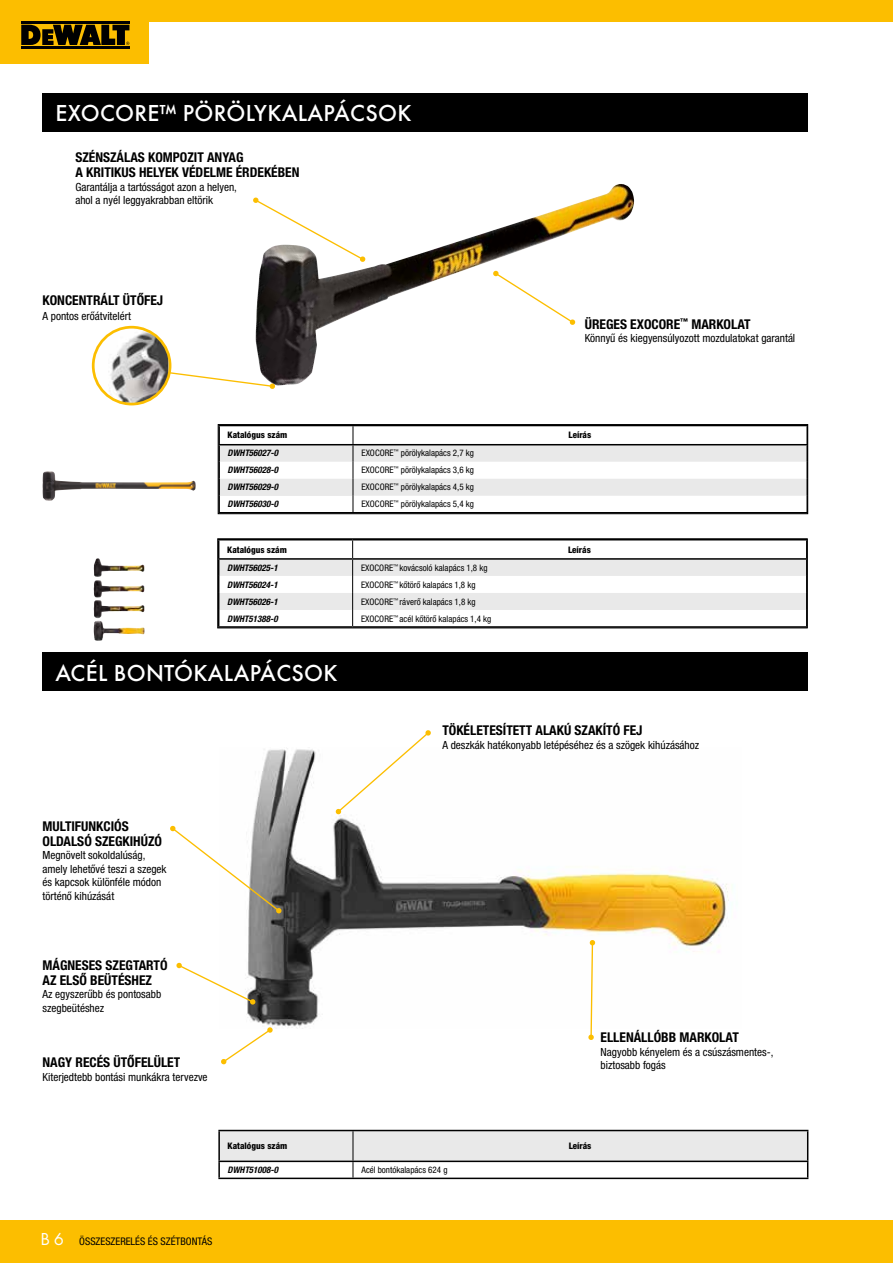
<style>
.page{position:relative;width:893px;height:1263px;background:#fff}
.page>*{position:absolute;margin:0;border:0;box-sizing:border-box;transform-origin:0 0}
.t1{font:500 24px "Futura TOT";letter-spacing:.015em;color:#fff}
.t2{font:700 condensed 13.5px/15px "Helvetica Neue LT Pro";color:#000}
.t3{font:condensed 11.25px/13.5px "Helvetica Neue LT Pro";color:#000}
.t4{font:condensed 10.5px "Helvetica Neue LT Pro";color:#000}
.t5{font:condensed 9px "Helvetica Neue LT Pro";color:#000}
.t6{font:italic 700 condensed 9px "Helvetica Neue LT Pro";color:#000}
.t7{font:800 condensed 9px "Helvetica Neue LT Pro";color:#000}
.s1{font-family:"Futura TOT";font-stretch:normal;font-size:18px;color:#fff}
</style>
<div class="page">
<div style="left:0;top:0;width:893px;height:21px;background:#fcbe00"></div>
<div style="left:0;top:0;width:149px;height:64px;background:#fcbe00"></div>
<hr style="left:21px;top:21px;width:108px;height:3px;background:#000">
<hr style="left:21px;top:46px;width:108px;height:2px;background:#000">
<svg style="left:21px;top:25px;width:108px;height:20px"></svg>
<div style="left:0;top:1220px;width:893px;height:43px;background:#fcbe00"></div>
<div style="left:43px;top:94px;width:765px;height:38px;background:#000"></div>
<svg style="left:220px;top:426px;width:586px;height:86px"></svg>
<hr style="left:218px;top:444px;width:135px;height:1px;background:#000">
<hr style="left:353px;top:444px;width:455px;height:1px;background:#000">
<div style="left:218px;top:424px;width:590px;height:90px;border:1px solid #000"></div>
<div style="left:43px;top:653px;width:765px;height:38px;background:#000"></div>
<svg style="left:218px;top:1130px;width:590px;height:47px"></svg>
<hr style="left:218px;top:1177px;width:135px;height:2px;background:#000">
<hr style="left:353px;top:1177px;width:455px;height:2px;background:#000">
<hr style="left:218px;top:1160px;width:135px;height:2px;background:#000">
<hr style="left:353px;top:1160px;width:455px;height:2px;background:#000">
<img style="left:247px;top:748px;width:485px;height:280px">
<svg style="left:170px;top:825px;width:112px;height:89px"></svg>
<svg style="left:221px;top:1027px;width:52px;height:38px"></svg>
<svg style="left:588px;top:940px;width:7px;height:100px"></svg>
<svg style="left:335px;top:730px;width:96px;height:85px"></svg>
<img style="left:255px;top:184px;width:379px;height:202px">
<svg style="left:493px;top:270px;width:83px;height:55px"></svg>
<svg style="left:253px;top:197px;width:113px;height:65px"></svg>
<img style="left:42px;top:471px;width:128px;height:30px">
<svg style="left:219px;top:540px;width:586px;height:86px"></svg>
<hr style="left:218px;top:558px;width:135px;height:2px;background:#000">
<hr style="left:353px;top:558px;width:454px;height:2px;background:#000">
<div style="left:217px;top:538px;width:590px;height:90px;border:1px solid #000"></div>
<img style="left:94px;top:558px;width:43px;height:19px">
<img style="left:94px;top:580px;width:40px;height:17px">
<img style="left:94px;top:600px;width:42px;height:18px">
<img style="left:94px;top:621px;width:42px;height:20px">
<svg style="left:168px;top:365px;width:107px;height:24px"></svg>
<img style="left:93px;top:328px;width:75px;height:76px">
<div style="left:92px;top:326px;width:79px;height:79px;border:3px solid #fcbe00;border-radius:50%"></div>
<svg style="left:176px;top:962px;width:80px;height:43px"></svg>
<h1 class="t1" style="left:55px;top:99px;width:357px">EXOCORE™ PÖRÖLYKALAPÁCSOK</h1>
<p class="t2" style="left:75px;top:150px;width:226px">SZÉNSZÁLAS KOMPOZIT ANYAG<br>A KRITIKUS HELYEK VÉDELME ÉRDEKÉBEN</p>
<p class="t3" style="left:75px;top:180px;width:163px">Garantálja a tartósságot azon a helyen, ahol a nyél leggyakrabban eltörik</p>
<p class="t2" style="left:43px;top:293px;width:122px">KONCENTRÁLT ÜTŐFEJ</p>
<p class="t3" style="left:43px;top:310px;width:90px">A pontos erőátvitelért</p>
<p class="t2" style="left:585px;top:316px;width:167px">ÜREGES EXOCORE<sup>™</sup> MARKOLAT</p>
<p class="t3" style="left:585px;top:331px;width:212px">Könnyű és kiegyensúlyozott mozdulatokat garantál</p>
<p class="t7" style="left:228px;top:430px;width:61px">Katalógus szám</p>
<p class="t7" style="left:568px;top:430px;width:24px">Leírás</p>
<p class="t6" style="left:228px;top:448px;width:52px">DWHT56027-0</p>
<p class="t5" style="left:361px;top:448px;width:114px">EXOCORE<sup>™</sup> pörölykalapács 2,7 kg</p>
<p class="t6" style="left:228px;top:465px;width:52px">DWHT56028-0</p>
<p class="t5" style="left:361px;top:465px;width:114px">EXOCORE<sup>™</sup> pörölykalapács 3,6 kg</p>
<p class="t6" style="left:228px;top:482px;width:52px">DWHT56029-0</p>
<p class="t5" style="left:361px;top:482px;width:114px">EXOCORE<sup>™</sup> pörölykalapács 4,5 kg</p>
<p class="t6" style="left:228px;top:499px;width:52px">DWHT56030-0</p>
<p class="t5" style="left:361px;top:499px;width:114px">EXOCORE<sup>™</sup> pörölykalapács 5,4 kg</p>
<p class="t7" style="left:227px;top:544px;width:61px">Katalógus szám</p>
<p class="t7" style="left:568px;top:544px;width:24px">Leírás</p>
<p class="t6" style="left:227px;top:562px;width:52px">DWHT56025-1</p>
<p class="t5" style="left:361px;top:562px;width:128px">EXOCORE<sup>™</sup> kovácsoló kalapács 1,8 kg</p>
<p class="t6" style="left:227px;top:579px;width:52px">DWHT56024-1</p>
<p class="t5" style="left:361px;top:579px;width:116px">EXOCORE<sup>™</sup> kőtörő kalapács 1,8 kg</p>
<p class="t6" style="left:227px;top:596px;width:52px">DWHT56026-1</p>
<p class="t5" style="left:361px;top:596px;width:116px">EXOCORE<sup>™</sup> ráverő kalapács 1,8 kg</p>
<p class="t6" style="left:227px;top:613px;width:52px">DWHT51388-0</p>
<p class="t5" style="left:361px;top:613px;width:132px">EXOCORE<sup>™</sup> acél kőtörő kalapács 1,4 kg</p>
<h1 class="t1" style="left:55px;top:658px;width:284px">ACÉL BONTÓKALAPÁCSOK</h1>
<p class="t2" style="left:43px;top:818px;width:121px">MULTIFUNKCIÓS<br>OLDALSÓ SZEGKIHÚZÓ</p>
<p class="t3" style="left:43px;top:848px;width:126px">Megnövelt sokoldalúság, amely lehetővé teszi a szegek és kapcsok különféle módon történő kihúzását</p>
<p class="t2" style="left:43px;top:957px;width:126px">MÁGNESES SZEGTARTÓ<br>AZ ELSŐ BEÜTÉSHEZ</p>
<p class="t3" style="left:43px;top:987px;width:120px">Az egyszerűbb és pontosabb szegbeütéshez</p>
<p class="t2" style="left:43px;top:1055px;width:139px">NAGY RECÉS ÜTŐFELÜLET</p>
<p class="t3" style="left:43px;top:1070px;width:167px">Kiterjedtebb bontási munkákra tervezve</p>
<p class="t2" style="left:442px;top:723px;width:202px">TÖKÉLETESÍTETT ALAKÚ SZAKÍTÓ FEJ</p>
<p class="t3" style="left:442px;top:738px;width:258px">A deszkák hatékonyabb letépéséhez és a szögek kihúzásához</p>
<p class="t2" style="left:600px;top:1030px;width:140px">ELLENÁLLÓBB MARKOLAT</p>
<p class="t3" style="left:600px;top:1045px;width:174px">Nagyobb kényelem és a csúszásmentes-, biztosabb fogás</p>
<p class="t7" style="left:228px;top:1140px;width:61px">Katalógus szám</p>
<p class="t7" style="left:569px;top:1140px;width:24px">Leírás</p>
<p class="t6" style="left:228px;top:1164px;width:52px">DWHT51008-0</p>
<p class="t5" style="left:361px;top:1165px;width:88px">Acél bontókalapács 624 g</p>
<p class="t4" style="left:41px;top:1235px;width:173px"><span class="s1">B 6</span> ÖSSZESZERELÉS ÉS SZÉTBONTÁS</p>
</div>
